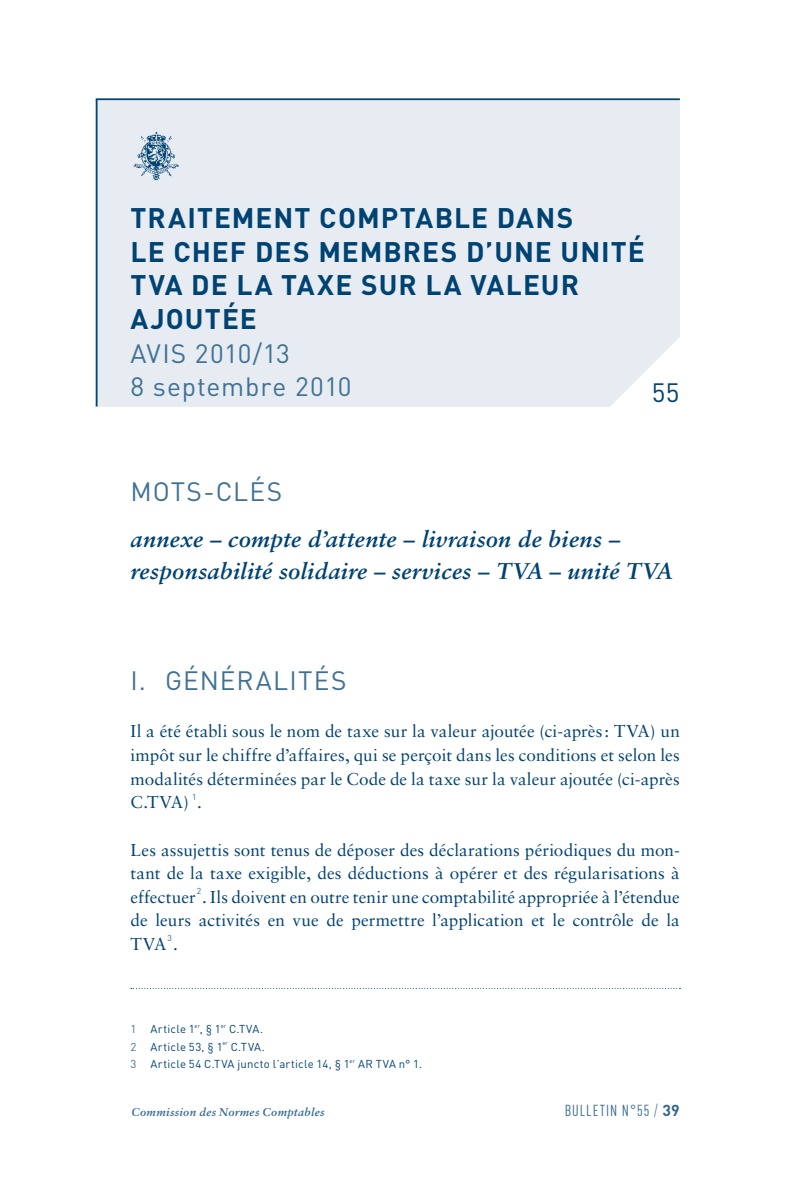
<style>
.page{position:relative;width:794px;height:1191px;background:#fff}
.page>*{position:absolute;margin:0;border:0;box-sizing:border-box;transform-origin:0 0}
.t1{font:700 28px/33.6px "DIN";letter-spacing:.035em;color:#004272}
.t2{font:26.25px/33.6px "DIN";letter-spacing:.035em;color:#407195}
.t3{font:26.25px "DIN";color:#004272}
.t4{font:italic 700 22.75px/31.5px "Sabon LT Std";letter-spacing:.015em;color:#004272}
.t5{font:17.15px/23.6px "Sabon LT Std";letter-spacing:.005em;color:#004272;text-align:justify}
.t6{font:15.75px "DIN Cond";letter-spacing:.07em;color:#33688e}
.t7{font:11.38px/17.5px "DIN";letter-spacing:.02em;color:#004272}
.t8{font:italic 700 11.38px "Sabon LT Std";letter-spacing:.025em;color:#33688e}
.t9{font:8.58px "DIN";color:#33688e}
.t10{font:5.6px "DIN";color:#004272}
.s1{color:#407195}
.s2{font-weight:300}
.s3{font-family:"DIN";font-weight:700}
</style>
<div class="page">
<div style="left:96px;top:99px;width:584px;height:307px;background:#e6ecf1"></div>
<svg style="left:609px;top:337px;width:71px;height:70px"></svg>
<hr style="left:96px;top:98px;width:584px;height:2px;background:#004272">
<hr style="left:96px;top:99px;width:1px;height:307px;background:#004272">
<img style="left:133px;top:131px;width:46px;height:50px">
<svg style="left:131px;top:988px;width:549px;height:1px"></svg>
<h1 class="t1" style="left:130px;top:200px;width:516px">TRAITEMENT COMPTABLE DANS<br>LE CHEF DES MEMBRES D’UNE UNITÉ<br>TVA DE LA TAXE SUR LA VALEUR<br>AJOUTÉE</h1>
<h2 class="t2" style="left:130px;top:336px;width:223px">Avis 2010/13<br>8 septembre 2010</h2>
<h2 class="t3" style="left:652px;top:376px;width:29px">55</h2>
<h2 class="t2" style="left:130px;top:474px;width:153px">Mots-clés</h2>
<h3 class="t4" style="left:130px;top:523px;width:543px">annexe – compte d’attente – livraison de biens – responsabilité solidaire – services – TVA – unité TVA</h3>
<h2 class="t2" style="left:130px;top:663px;width:218px">I. Généralités</h2>
<p class="t5" style="left:130px;top:719px;width:551px">Il a été établi sous le nom de taxe sur la valeur ajoutée (ci-après: TVA) un impôt sur le chiffre d’affaires, qui se perçoit dans les conditions et selon les modalités déterminées par le Code de la taxe sur la valeur ajoutée (ci-après C.TVA)</p>
<p class="t9" style="left:192px;top:791px;width:6px">1</p>
<p class="t5" style="left:197px;top:790px;width:6px">.</p>
<p class="t5" style="left:130px;top:837px;width:551px">Les assujettis sont tenus de déposer des déclarations périodiques du mon&shy;tant de la taxe exigible, des déductions à opérer et des régularisations à effectuer . Ils doivent en outre tenir une comptabilité appropriée à l’étendue</p>
<p class="t9" style="left:197px;top:885px;width:6px">2</p>
<p class="t5" style="left:130px;top:908px;width:551px">de leurs activités en vue de permettre l’application et le contrôle de la<br>TVA .</p>
<p class="t9" style="left:167px;top:933px;width:6px">3</p>
<p class="t10" style="left:195px;top:1022px;width:7px">er</p>
<p class="t10" style="left:221px;top:1022px;width:7px">er</p>
<p class="t7" style="left:229px;top:1020px;width:36px">C.TVA.</p>
<p class="t7" style="left:130px;top:1037px;width:94px"><span class="s1">2</span> Article 53, § 1</p>
<p class="t10" style="left:222px;top:1039px;width:7px">er</p>
<p class="t7" style="left:130px;top:1020px;width:92px"><span class="s1">1</span> Article 1 , § 1</p>
<p class="t7" style="left:130px;top:1037px;width:221px;text-indent:100px">C.TVA.<br><span class="s1">3</span> Article 54 C.TVA juncto l’article 14, § 1</p>
<p class="t10" style="left:349px;top:1057px;width:7px">er</p>
<p class="t7" style="left:358px;top:1055px;width:66px">AR TVA n° 1.</p>
<p class="t8" style="left:131px;top:1104px;width:195px">Commission des Normes Comptables</p>
<p class="t6" style="left:565px;top:1100px;width:117px">BULLETIN N°55 <span class="s2">/</span> <span class="s3">39</span></p>
</div>
